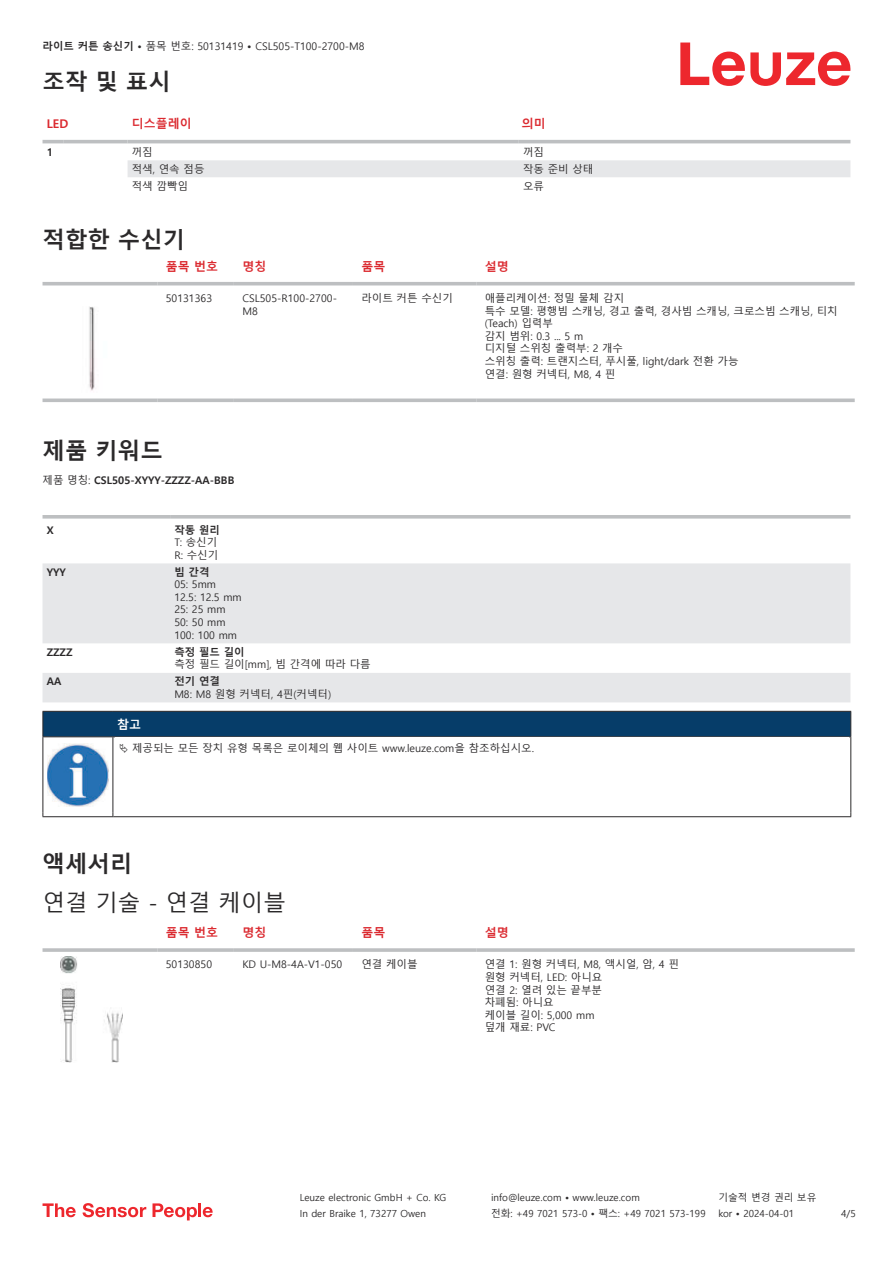
<style>
.page{position:relative;width:893px;height:1263px;background:#fff}
.page>*{position:absolute;margin:0;border:0;box-sizing:border-box;transform-origin:0 0}
.t1{font:700 22.5px "Malgun Gothic";color:#2b292a}
.t2{font:22.5px "Malgun Gothic";color:#2b292a}
.t3{font:700 12px "Malgun Gothic";color:#db2a30}
.t4{font:700 12px "Malgun Gothic";color:#fff}
.t5{font:10.5px/12.6px "Malgun Gothic";color:#2b292a}
.t6{font:700 10.5px "Malgun Gothic";color:#2b292a}
.t7{font:9.75px "Malgun Gothic";color:#2b292a}
.s1{font-weight:700}
.s2{font-weight:400}
</style>
<div class="page">
<svg style="left:680px;top:43px;width:170px;height:43px"></svg>
<svg style="left:43px;top:143px;width:807px;height:34px"></svg>
<div style="left:128px;top:160px;width:722px;height:17px;background:#e6e7e9"></div>
<hr style="left:43px;top:140px;width:21px;height:3px;background:#bdbfc1">
<hr style="left:64px;top:140px;width:64px;height:3px;background:#bdbfc1">
<hr style="left:128px;top:140px;width:391px;height:3px;background:#bdbfc1">
<hr style="left:519px;top:140px;width:331px;height:3px;background:#bdbfc1">
<svg style="left:43px;top:285px;width:812px;height:1px"></svg>
<hr style="left:43px;top:282px;width:114px;height:3px;background:#bdbfc1">
<hr style="left:157px;top:282px;width:77px;height:3px;background:#bdbfc1">
<hr style="left:234px;top:282px;width:119px;height:3px;background:#bdbfc1">
<hr style="left:353px;top:282px;width:123px;height:3px;background:#bdbfc1">
<hr style="left:476px;top:282px;width:379px;height:3px;background:#bdbfc1">
<svg style="left:43px;top:398px;width:114px;height:4px"></svg>
<svg style="left:157px;top:398px;width:77px;height:4px"></svg>
<svg style="left:234px;top:398px;width:119px;height:4px"></svg>
<svg style="left:353px;top:398px;width:123px;height:4px"></svg>
<svg style="left:476px;top:398px;width:379px;height:4px;background:#c5c7c9"></svg>
<img style="left:89px;top:306px;width:6px;height:85px">
<svg style="left:43px;top:563px;width:807px;height:139px;fill:#e6e7e9"></svg>
<svg style="left:43px;top:515px;width:127px;height:4px"></svg>
<svg style="left:170px;top:515px;width:680px;height:4px;background:#c3c5c7"></svg>
<svg style="left:43px;top:948px;width:114px;height:4px"></svg>
<hr style="left:157px;top:948px;width:77px;height:4px;background:#c6c8c9">
<svg style="left:234px;top:948px;width:119px;height:4px"></svg>
<svg style="left:353px;top:948px;width:123px;height:4px"></svg>
<hr style="left:476px;top:948px;width:379px;height:4px;background:#c6c8c9">
<img style="left:60px;top:956px;width:63px;height:106px">
<svg style="left:43px;top:1203px;width:33px;height:14px"></svg>
<svg style="left:83px;top:1203px;width:63px;height:14px"></svg>
<svg style="left:153px;top:1203px;width:44px;height:17px"></svg>
<hr style="left:198px;top:1203px;width:3px;height:14px;background:#ed272d">
<svg style="left:203px;top:1207px;width:10px;height:10px"></svg>
<div style="left:43px;top:711px;width:808px;height:26px;background:#063d69"></div>
<hr style="left:113px;top:736px;width:738px;height:1px;background:#2b292a">
<hr style="left:43px;top:737px;width:1px;height:75px;background:#2b292a">
<hr style="left:113px;top:737px;width:1px;height:75px;background:#2b292a">
<hr style="left:850px;top:737px;width:1px;height:75px;background:#2b292a">
<hr style="left:43px;top:816px;width:70px;height:1px;background:#2b292a">
<hr style="left:113px;top:816px;width:738px;height:1px;background:#2b292a">
<img style="left:47px;top:743px;width:61px;height:63px">
<p class="t5" style="left:43px;top:40px;width:324px"><span class="s1">라이트 커튼 송신기 •</span> 품목 번호: 50131419 <span class="s1">•</span> CSL505-T100-2700-M8</p>
<h1 class="t1" style="left:43px;top:69px;width:130px">조작 및 표시</h1>
<p class="t3" style="left:47px;top:117px;width:23px">LED</p>
<p class="t3" style="left:132px;top:116px;width:61px">디스플레이</p>
<p class="t3" style="left:522px;top:116px;width:25px">의미</p>
<p class="t6" style="left:47px;top:146px;width:8px">1</p>
<p class="t5" style="left:132px;top:146px;width:22px">꺼짐</p>
<p class="t5" style="left:523px;top:146px;width:22px">꺼짐</p>
<p class="t5" style="left:132px;top:163px;width:74px">적색, 연속 점등</p>
<p class="t5" style="left:523px;top:163px;width:72px">작동 준비 상태</p>
<p class="t5" style="left:132px;top:180px;width:58px">적색 깜빡임</p>
<p class="t5" style="left:523px;top:180px;width:22px">오류</p>
<h1 class="t1" style="left:43px;top:227px;width:144px">적합한 수신기</h1>
<p class="t3" style="left:166px;top:260px;width:54px">품목 번호</p>
<p class="t3" style="left:242px;top:260px;width:25px">명칭</p>
<p class="t3" style="left:361px;top:260px;width:25px">품목</p>
<p class="t3" style="left:485px;top:260px;width:25px">설명</p>
<p class="t5" style="left:166px;top:292px;width:48px">50131363</p>
<p class="t5" style="left:242px;top:292px;width:96px">CSL505-R100-2700-<br>M8</p>
<p class="t5" style="left:361px;top:292px;width:93px">라이트 커튼 수신기</p>
<p class="t5" style="left:485px;top:292px;width:354px">애플리케이션: 정밀 물체 감지<br>특수 모델: 평행빔 스캐닝, 경고 출력, 경사빔 스캐닝, 크로스빔 스캐닝, 티치 (Teach) 입력부<br>감지 범위: 0.3 ... 5 m<br>디지털 스위칭 출력부: 2 개수<br>스위칭 출력: 트랜지스터, 푸시풀, light/dark 전환 가능<br>연결: 원형 커넥터, M8, 4 핀</p>
<h1 class="t1" style="left:43px;top:438px;width:122px">제품 키워드</h1>
<p class="t6" style="left:43px;top:474px;width:193px"><span class="s2">제품 명칭:</span> CSL505-XYYY-ZZZZ-AA-BBB</p>
<p class="t6" style="left:47px;top:523px;width:8px">X</p>
<p class="t6" style="left:174px;top:523px;width:47px">작동 원리</p>
<p class="t5" style="left:174px;top:536px;width:45px">T: 송신기<br>R: 수신기</p>
<p class="t6" style="left:47px;top:566px;width:21px">YYY</p>
<p class="t6" style="left:174px;top:566px;width:37px">빔 간격</p>
<p class="t5" style="left:174px;top:578px;width:69px">05: 5mm<br>12.5: 12.5 mm<br>25: 25 mm<br>50: 50 mm<br>100: 100 mm</p>
<p class="t6" style="left:47px;top:645px;width:27px">ZZZZ</p>
<p class="t6" style="left:174px;top:645px;width:72px">측정 필드 길이</p>
<p class="t5" style="left:174px;top:658px;width:198px">측정 필드 길이[mm], 빔 간격에 따라 다름</p>
<p class="t6" style="left:47px;top:675px;width:16px">AA</p>
<p class="t6" style="left:174px;top:675px;width:47px">전기 연결</p>
<p class="t5" style="left:174px;top:688px;width:158px">M8: M8 원형 커넥터, 4핀(커넥터)</p>
<p class="t4" style="left:117px;top:718px;width:25px">참고</p>
<p class="t5" style="left:132px;top:742px;width:403px">제공되는 모든 장치 유형 목록은 로이체의 웹 사이트 www.leuze.com을 참조하십시오.</p>
<h1 class="t1" style="left:43px;top:851px;width:91px">액세서리</h1>
<h1 class="t2" style="left:43px;top:890px;width:245px">연결 기술 - 연결 케이블</h1>
<p class="t3" style="left:166px;top:926px;width:54px">품목 번호</p>
<p class="t3" style="left:242px;top:926px;width:25px">명칭</p>
<p class="t3" style="left:361px;top:926px;width:25px">품목</p>
<p class="t3" style="left:485px;top:926px;width:25px">설명</p>
<p class="t5" style="left:166px;top:958px;width:48px">50130850</p>
<p class="t5" style="left:242px;top:958px;width:101px">KD U-M8-4A-V1-050</p>
<p class="t5" style="left:361px;top:958px;width:58px">연결 케이블</p>
<p class="t5" style="left:485px;top:958px;width:196px">연결 1: 원형 커넥터, M8, 액시얼, 암, 4 핀 원형 커넥터, LED: 아니요<br>연결 2: 열려 있는 끝부분<br>차폐됨: 아니요<br>케이블 길이: 5,000 mm<br>덮개 재료: PVC</p>
<p class="t7" style="left:300px;top:1192px;width:148px">Leuze electronic GmbH + Co. KG</p>
<p class="t7" style="left:491px;top:1192px;width:150px">info@leuze.com • www.leuze.com</p>
<p class="t7" style="left:718px;top:1192px;width:100px">기술적 변경 권리 보유</p>
<p class="t7" style="left:300px;top:1208px;width:128px">In der Braike 1, 73277 Owen</p>
<p class="t7" style="left:491px;top:1208px;width:216px">전화: +49 7021 573-0 • 팩스: +49 7021 573-199</p>
<p class="t7" style="left:718px;top:1208px;width:77px">kor • 2024-04-01</p>
<p class="t7" style="left:841px;top:1208px;width:16px">4/5</p>
</div>
